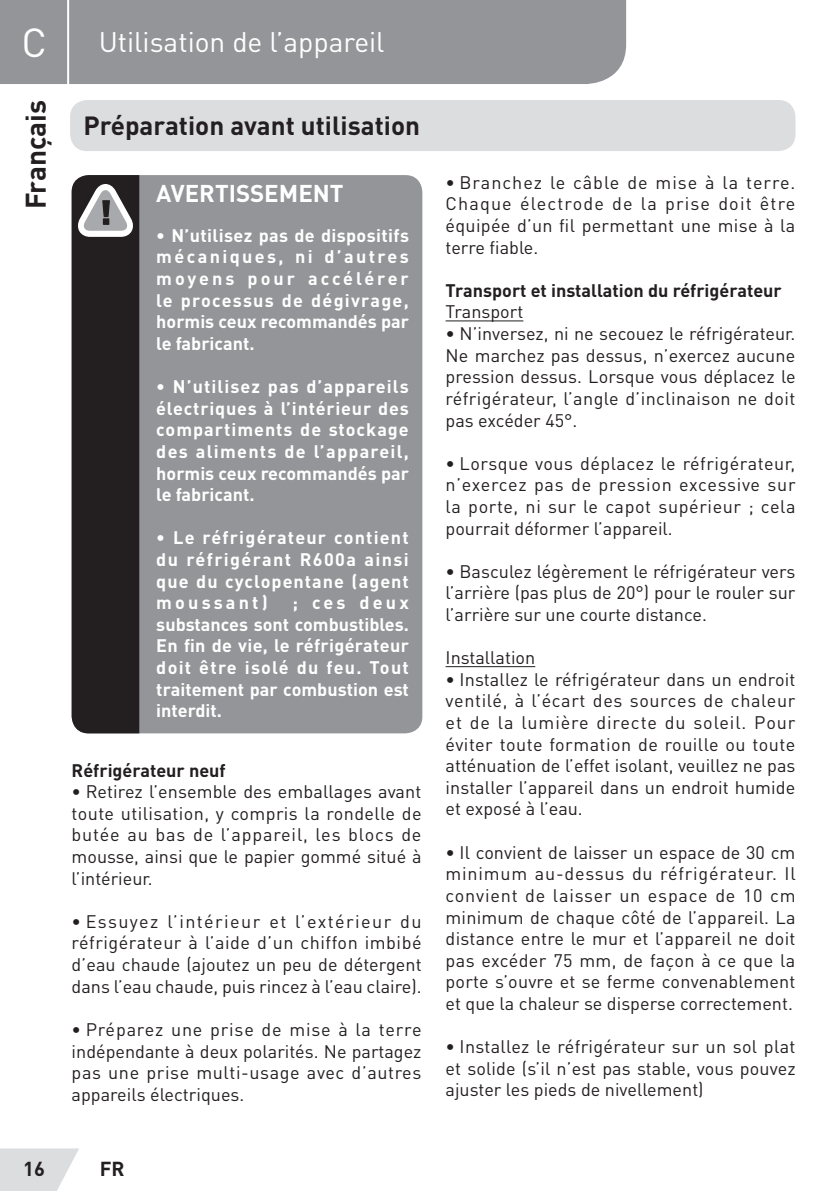
<style>
.page{position:relative;width:840px;height:1191px;background:#fff}
.page>*{position:absolute;margin:0;border:0;box-sizing:border-box;transform-origin:0 0}
.t1{font:40px "DIN Pro";color:#fff}
.t2{font:28px "DIN Pro";color:#fff}
.t3{font:700 28px "DIN Pro";color:#231f20}
.Sous-titre-FR{font:700 26px "DIN Pro";color:#231f20}
.t4{font:700 24px "DIN Pro";color:#fff}
.t5{font:700 20px "DIN Pro";color:#231f20}
.Body{font:18px/21.6px "DIN Pro";color:#231f20;text-align:justify}
.conseil_attention_9p{font:700 18px/21.6px "DIN Pro";color:#fff;text-align:justify}
.Body_bold{font:700 18px "DIN Pro";color:#231f20}
</style>
<div class="page">
<svg style="left:0;top:1148px;width:79px;height:43px;background:#e1e2e3"></svg>
<div style="left:0;top:0;width:625px;height:84px;background:#939598"></div>
<hr style="left:67px;top:0;width:2px;height:94px;background:#fff">
<div style="left:70px;top:100px;width:725px;height:51px;background:#dcdddf;border-radius:17px"></div>
<div style="left:72px;top:175px;width:350px;height:558px;background:#939598;border-radius:17px"></div>
<div style="left:72px;top:175px;width:67px;height:558px;background:#231f20"></div>
<hr style="left:445px;top:320px;width:78px;height:1px;background:#231f20">
<hr style="left:445px;top:666px;width:90px;height:1px;background:#231f20">
<h1 class="t1" style="left:21px;top:15px;width:27px">C</h1>
<h2 class="t3" style="left:17px;top:209px;width:111px;rotate:-90deg">Français</h2>
<h2 class="t2" style="left:99px;top:23px;width:287px">Utilisation de l’appareil</h2>
<p class="Sous-titre-FR" style="left:83px;top:108px;width:338px">Préparation avant utilisation</p>
<p class="t4" style="left:156px;top:177px;width:189px">AVERTISSEMENT</p>
<p class="conseil_attention_9p" style="left:156px;top:224px;width:254px">• N’utilisez pas de dispositifs mécaniques, ni d’autres moyens pour accélérer le processus de dégivrage, hormis ceux recommandés par le fabricant.</p>
<p class="conseil_attention_9p" style="left:156px;top:375px;width:254px">• N’utilisez pas d’appareils électriques à l’intérieur des compartiments de stockage des aliments de l’appareil, hormis ceux recommandés par le fabricant.</p>
<p class="conseil_attention_9p" style="left:156px;top:526px;width:254px">• Le réfrigérateur contient du réfrigérant R600a ainsi que du cyclopentane (agent moussant)</p>
<p class="conseil_attention_9p" style="left:156px;top:591px;width:254px;text-indent:136px">; ces deux substances sont combustibles.<br>En fin de vie, le réfrigérateur doit être isolé du feu. Tout traitement par combustion est interdit.</p>
<p class="Body_bold" style="left:72px;top:758px;width:155px">Réfrigérateur neuf</p>
<p class="Body" style="left:72px;top:780px;width:351px">• Retirez l’ensemble des emballages avant toute utilisation, y compris la rondelle de butée au bas de l’appareil, les blocs de mousse, ainsi que le papier gommé situé à l’intérieur.</p>
<p class="Body" style="left:72px;top:909px;width:351px">• Essuyez l’intérieur et l’extérieur du réfrigérateur à l’aide d’un chiffon imbibé d’eau chaude (ajoutez un peu de détergent dans l’eau chaude, puis rincez à l’eau claire).</p>
<p class="Body" style="left:72px;top:1017px;width:351px">• Préparez une prise de mise à la terre indépendante à deux polarités. Ne partagez pas une prise multi-usage avec d’autres appareils électriques.</p>
<p class="t5" style="left:23px;top:1155px;width:23px">16</p>
<p class="t5" style="left:100px;top:1155px;width:26px">FR</p>
<p class="Body" style="left:445px;top:171px;width:351px">• Branchez le câble de mise à la terre.<br>Chaque électrode de la prise doit être équipée d’un fil permettant une mise à la terre fiable.</p>
<p class="Body_bold" style="left:445px;top:278px;width:337px">Transport et installation du réfrigérateur</p>
<p class="Body" style="left:445px;top:300px;width:79px">Transport</p>
<p class="Body" style="left:445px;top:322px;width:351px">• N’inversez, ni ne secouez le réfrigérateur.<br>Ne marchez pas dessus, n’exercez aucune pression dessus. Lorsque vous déplacez le réfrigérateur, l’angle d’inclinaison ne doit pas excéder 45°.</p>
<p class="Body" style="left:445px;top:452px;width:351px">• Lorsque vous déplacez le réfrigérateur, n’exercez pas de pression excessive sur la porte, ni sur le capot supérieur ; cela pourrait déformer l’appareil.</p>
<p class="Body" style="left:445px;top:560px;width:351px">• Basculez légèrement le réfrigérateur vers l’arrière (pas plus de 20°) pour le rouler sur l’arrière sur une courte distance.</p>
<p class="Body" style="left:445px;top:646px;width:91px">Installation</p>
<p class="Body" style="left:445px;top:668px;width:351px">• Installez le réfrigérateur dans un endroit ventilé, à l’écart des sources de chaleur et de la lumière directe du soleil. Pour éviter toute formation de rouille ou toute atténuation de l’effet isolant, veuillez ne pas installer l’appareil dans un endroit humide et exposé à l’eau.</p>
<p class="Body" style="left:445px;top:840px;width:351px">• Il convient de laisser un espace de 30 cm minimum au-dessus du réfrigérateur. Il convient de laisser un espace de 10 cm minimum de chaque côté de l’appareil. La distance entre le mur et l’appareil ne doit pas excéder 75 mm, de façon à ce que la porte s’ouvre et se ferme convenablement et que la chaleur se disperse correctement.</p>
<p class="Body" style="left:445px;top:1035px;width:351px">• Installez le réfrigérateur sur un sol plat et solide (s’il n’est pas stable, vous pouvez ajuster les pieds de nivellement)</p>
</div>
